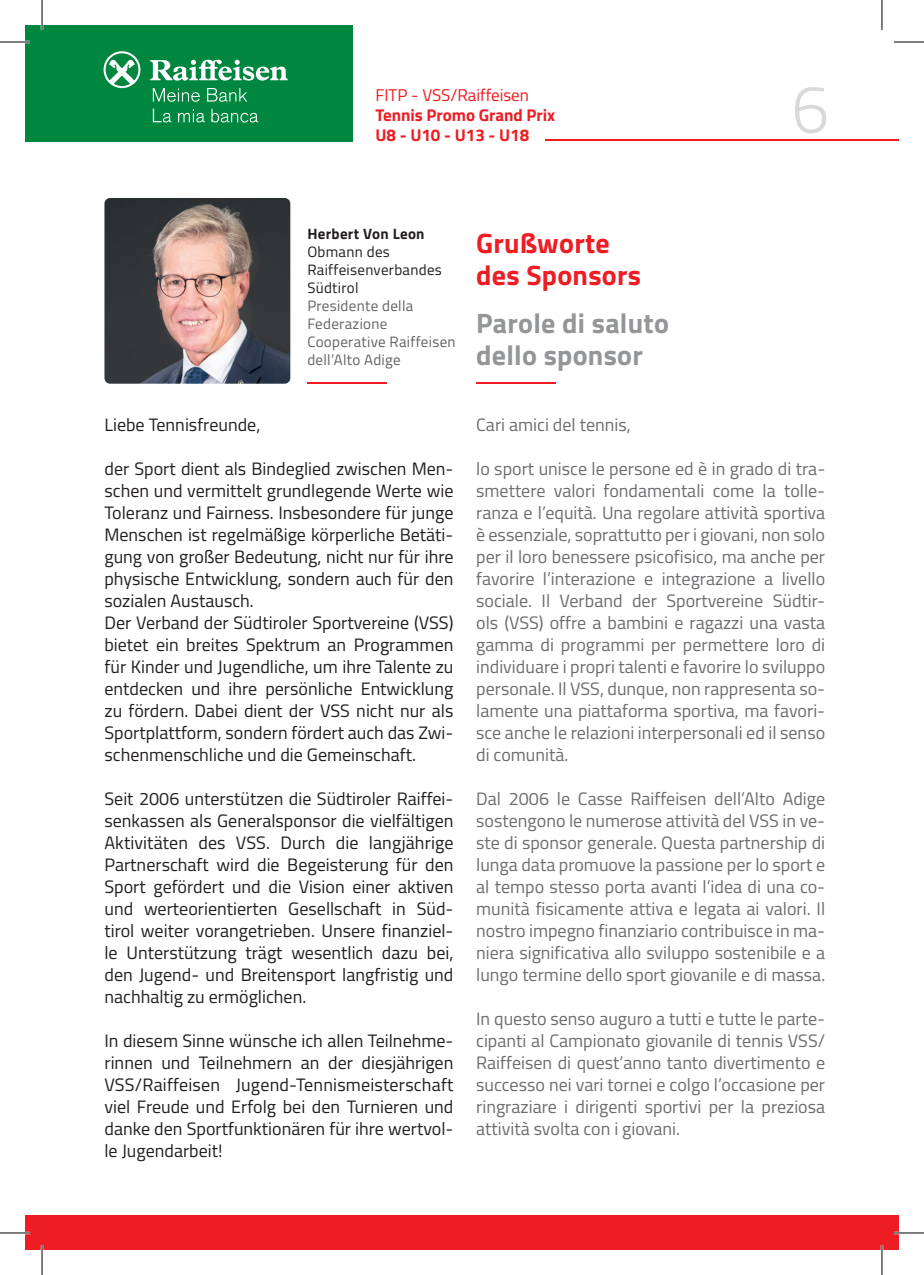
<style>
.page{position:relative;width:924px;height:1275px;background:#fff}
.page>*{position:absolute;margin:0;border:0;box-sizing:border-box;transform-origin:0 0}
.t1{font:300 68px "Cairo";color:#d8d9db}
.t2{font:700 28px/32px "Cairo";letter-spacing:.01em;color:#939598}
.t3{font:700 28px/32px "Cairo";letter-spacing:.01em;color:#ee1d23}
.t4{font:18px/22px "Cairo";color:#6c6d70;text-align:justify}
.t5{font:18px/22px "Cairo";color:#231f20;text-align:justify}
.t6{font:700 17px/20px "Cairo";color:#ee1d23}
.t7{font:17px "Cairo";color:#ee1d23}
.t8{font:15px/18px "Cairo";letter-spacing:.02em;color:#636366}
.t9{font:15px/18px "Cairo";letter-spacing:.02em;color:#231f20}
.t10{font:700 15px "Cairo";letter-spacing:.02em;color:#231f20}
</style>
<div class="page">
<hr style="left:545px;top:139px;width:353px;height:2px;background:#ee1d23">
<div style="left:25px;top:1216px;width:873px;height:34px;background:#ee1d23"></div>
<div style="left:25px;top:25px;width:327px;height:116px;background:#00873f"></div>
<svg style="left:150px;top:60px;width:137px;height:21px"></svg>
<svg style="left:103px;top:51px;width:37px;height:38px"></svg>
<svg style="left:153px;top:88px;width:47px;height:14px"></svg>
<svg style="left:207px;top:88px;width:40px;height:14px"></svg>
<svg style="left:153px;top:109px;width:18px;height:14px"></svg>
<svg style="left:178px;top:109px;width:27px;height:14px"></svg>
<svg style="left:211px;top:109px;width:47px;height:14px"></svg>
<img style="left:104px;top:198px;width:186px;height:186px">
<hr style="left:307px;top:382px;width:79px;height:2px;background:#ee1d23">
<hr style="left:476px;top:382px;width:79px;height:2px;background:#ee1d23">
<hr style="left:0;top:41px;width:30px;height:2px;background:#fff">
<hr style="left:0;top:1231px;width:30px;height:3px;background:#fff">
<hr style="left:893px;top:1231px;width:30px;height:3px;background:#fff">
<hr style="left:41px;top:0;width:2px;height:30px;background:#fff">
<hr style="left:41px;top:1245px;width:2px;height:30px;background:#fff">
<hr style="left:880px;top:1245px;width:2px;height:30px;background:#fff">
<hr style="left:0;top:42px;width:30px;height:1px;background:#000">
<hr style="left:893px;top:42px;width:30px;height:1px;background:#000">
<hr style="left:0;top:1232px;width:30px;height:1px;background:#000">
<hr style="left:893px;top:1232px;width:30px;height:1px;background:#000">
<hr style="left:42px;top:0;width:1px;height:30px;background:#000">
<hr style="left:42px;top:1245px;width:1px;height:30px;background:#000">
<hr style="left:881px;top:0;width:1px;height:30px;background:#000">
<hr style="left:881px;top:1245px;width:1px;height:30px;background:#000">
<p class="t7" style="left:375px;top:83px;width:155px">FITP - VSS/Raiffeisen</p>
<p class="t6" style="left:375px;top:105px;width:181px">Tennis Promo Grand Prix<br>U8 - U10 - U13 - U18</p>
<p class="t10" style="left:307px;top:222px;width:119px">Herbert Von Leon</p>
<p class="t9" style="left:307px;top:243px;width:136px">Obmann des<br>Raiffeisenverbandes<br>Südtirol</p>
<p class="t8" style="left:307px;top:297px;width:150px">Presidente della<br>Federazione<br>Cooperative Raiffeisen dell’Alto Adige</p>
<h2 class="t3" style="left:476px;top:227px;width:166px">Grußworte des Sponsors</h2>
<h2 class="t2" style="left:476px;top:307px;width:194px">Parole di saluto dello sponsor</h2>
<h1 class="t1" style="left:791px;top:60px;width:40px">6</h1>
<p class="t5" style="left:104px;top:414px;width:157px">Liebe Tennisfreunde,</p>
<p class="t5" style="left:104px;top:458px;width:350px;text-align:left">der Sport dient als Bindeglied zwischen Men&shy;schen und vermittelt grundlegende Werte wie Toleranz und Fairness. Insbesondere für junge Menschen ist regelmäßige körperliche Betäti&shy;gung von großer Bedeutung, nicht nur für ihre physische Entwicklung, sondern auch für den sozialen Austausch.<br>Der Verband der Südtiroler Sportvereine (VSS) bietet ein breites Spektrum an Programmen für Kinder und Jugendliche, um ihre Talente zu entdecken und ihre persönliche Entwicklung zu fördern. Dabei dient der VSS nicht nur als Sportplattform, sondern fördert auch das Zwi&shy;schenmenschliche und die Gemeinschaft.</p>
<p class="t5" style="left:104px;top:788px;width:350px">Seit 2006 unterstützen die Südtiroler Raiffei&shy;senkassen als Generalsponsor die vielfältigen Aktivitäten des VSS. Durch die langjährige Partnerschaft wird die Begeisterung für den Sport gefördert und die Vision einer aktiven und werteorientierten Gesellschaft in Süd&shy;tirol weiter vorangetrieben. Unsere finanziel&shy;le Unterstützung trägt wesentlich dazu bei, den Jugend- und Breitensport langfristig und nachhaltig zu ermöglichen.</p>
<p class="t5" style="left:104px;top:1030px;width:350px">In diesem Sinne wünsche ich allen Teilnehme&shy;rinnen und Teilnehmern an der diesjährigen VSS/Raiffeisen Jugend-Tennismeisterschaft viel Freude und Erfolg bei den Turnieren und danke den Sportfunktionären für ihre wertvol&shy;le Jugendarbeit!</p>
<p class="t4" style="left:476px;top:414px;width:156px">Cari amici del tennis,</p>
<p class="t4" style="left:476px;top:458px;width:350px">lo sport unisce le persone ed è in grado di tra&shy;smettere valori fondamentali come la tolle&shy;ranza e l’equità. Una regolare attività sportiva è essenziale, soprattutto per i giovani, non solo per il loro benessere psicofisico, ma anche per favorire l’interazione e integrazione a livello sociale. Il Verband der Sportvereine Südtir&shy;ols (VSS) offre a bambini e ragazzi una vasta gamma di programmi per permettere loro di individuare i propri talenti e favorire lo sviluppo personale. Il VSS, dunque, non rappresenta so&shy;lamente una piattaforma sportiva, ma favori&shy;sce anche le relazioni interpersonali ed il senso di comunità.</p>
<p class="t4" style="left:476px;top:788px;width:350px">Dal 2006 le Casse Raiffeisen dell’Alto Adige sostengono le numerose attività del VSS in ve&shy;ste di sponsor generale. Questa partnership di lunga data promuove la passione per lo sport e al tempo stesso porta avanti l’idea di una co&shy;munità fisicamente attiva e legata ai valori. Il nostro impegno finanziario contribuisce in ma&shy;niera significativa allo sviluppo sostenibile e a lungo termine dello sport giovanile e di massa.</p>
<p class="t4" style="left:476px;top:1008px;width:350px">In questo senso auguro a tutti e tutte le parte&shy;cipanti al Campionato giovanile di tennis VSS/ Raiffeisen di quest’anno tanto divertimento e successo nei vari tornei e colgo l’occasione per ringraziare i dirigenti sportivi per la preziosa attività svolta con i giovani.</p>
</div>
